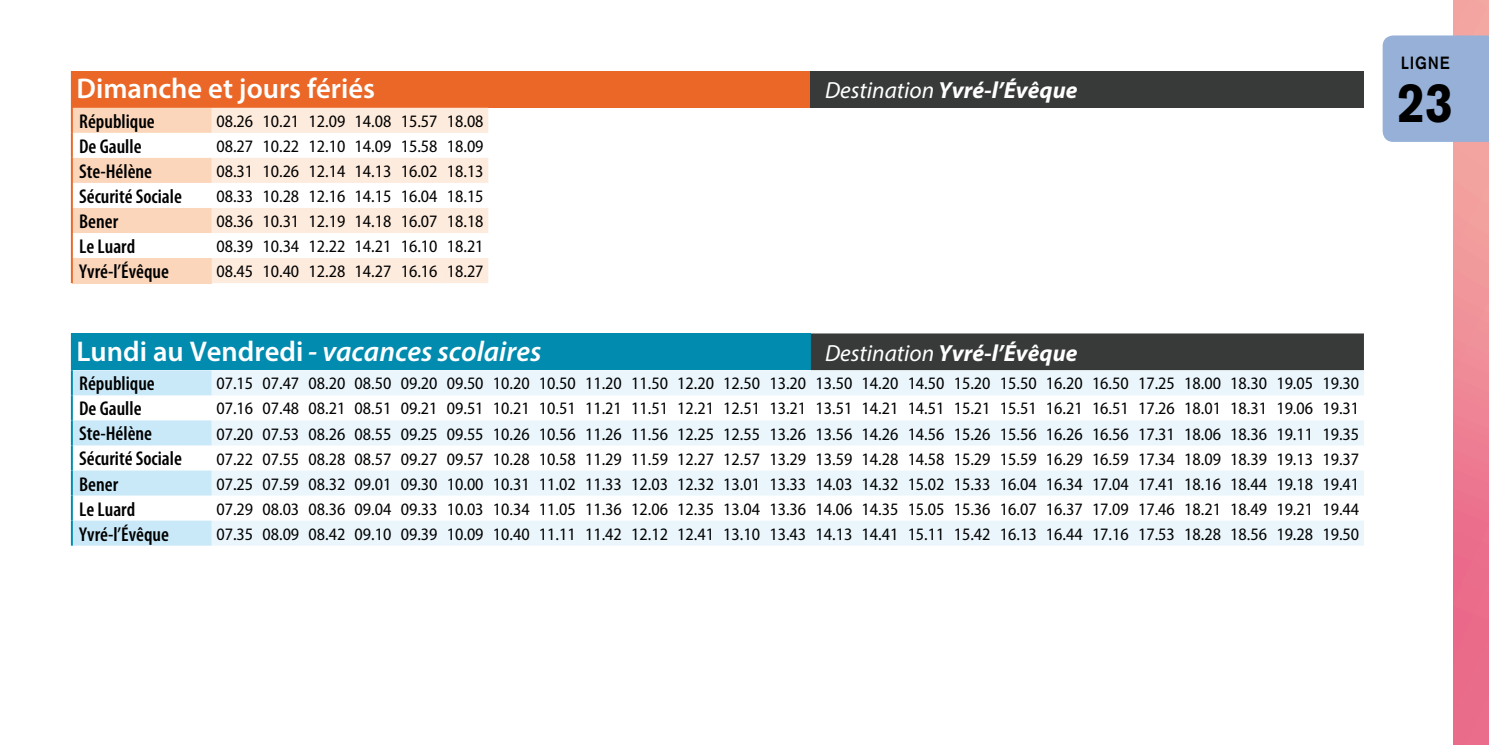
<style>
.page{position:relative;width:1489px;height:745px;background:#fff}
.page>*{position:absolute;margin:0;border:0;box-sizing:border-box;transform-origin:0 0}
.t1{font:700 55px "Akzidenz Grotesk BE";color:#000;scale:.9 1}
.t2{font:italic 600 28.5px "Myriad Pro";color:#fff}
.t3{font:600 28.5px "Myriad Pro";color:#fff}
.t4{font:italic 700 23.25px "Myriad Pro";color:#fff}
.t5{font:600 condensed 20px "Myriad Pro";color:#000}
.t6{font:semi-condensed 17.5px "Myriad Pro";color:#000}
.t7{font:500 17.5px "Akzidenz Grotesk BE";letter-spacing:.05em;color:#000;scale:.9 1}
.s1{font-weight:400}
.s2{font-style:normal}
</style>
<div class="page">
<svg style="left:1453px;top:0;width:35px;height:744px;background:#ee8393"></svg>
<div style="left:72px;top:71px;width:738px;height:37px;background:#ea6727"></div>
<div style="left:810px;top:71px;width:553px;height:37px;background:#383939"></div>
<svg style="left:73px;top:108px;width:139px;height:125px"></svg>
<svg style="left:212px;top:108px;width:276px;height:175px;fill:#fdecdf"></svg>
<div style="left:72px;top:258px;width:140px;height:25px;background:#fbd6bb"></div>
<div style="left:212px;top:258px;width:230px;height:25px;background:#fdebdd"></div>
<hr style="left:71px;top:71px;width:2px;height:37px;background:#ea6727">
<hr style="left:71px;top:108px;width:2px;height:25px;background:#ea6727">
<hr style="left:71px;top:133px;width:2px;height:25px;background:#ea6727">
<hr style="left:71px;top:158px;width:2px;height:25px;background:#ea6727">
<hr style="left:71px;top:183px;width:2px;height:25px;background:#ea6727">
<hr style="left:71px;top:208px;width:2px;height:25px;background:#ea6727">
<hr style="left:71px;top:233px;width:2px;height:25px;background:#ea6727">
<hr style="left:71px;top:258px;width:2px;height:25px;background:#ea6727">
<div style="left:72px;top:333px;width:738px;height:37px;background:#008baf"></div>
<div style="left:810px;top:333px;width:553px;height:37px;background:#383939"></div>
<svg style="left:73px;top:370px;width:139px;height:175px"></svg>
<svg style="left:212px;top:370px;width:1151px;height:175px;fill:#ebf6fc"></svg>
<hr style="left:71px;top:333px;width:2px;height:37px;background:#008baf">
<hr style="left:71px;top:370px;width:2px;height:25px;background:#008baf">
<hr style="left:71px;top:395px;width:2px;height:25px;background:#008baf">
<hr style="left:71px;top:420px;width:2px;height:25px;background:#008baf">
<hr style="left:71px;top:445px;width:2px;height:25px;background:#008baf">
<hr style="left:71px;top:470px;width:2px;height:25px;background:#008baf">
<hr style="left:71px;top:495px;width:2px;height:25px;background:#008baf">
<hr style="left:71px;top:520px;width:2px;height:25px;background:#008baf">
<div style="left:1382px;top:35px;width:106px;height:107px;background:#96b0d8"></div>
<h2 class="t3" style="left:76px;top:71px;width:300px">Dimanche et jours fériés</h2>
<h3 class="t4" style="left:825px;top:75px;width:254px"><span class="s1">Destination</span> Yvré-l’Évêque</h3>
<p class="t5" style="left:79px;top:110px;width:77px">République</p>
<p class="t6" style="left:216px;top:111px;width:269px">08.26 10.21 12.09 14.08 15.57 18.08</p>
<p class="t5" style="left:79px;top:135px;width:64px">De Gaulle</p>
<p class="t6" style="left:216px;top:136px;width:269px">08.27 10.22 12.10 14.09 15.58 18.09</p>
<p class="t5" style="left:79px;top:160px;width:74px">Ste-Hélène</p>
<p class="t6" style="left:216px;top:161px;width:269px">08.31 10.26 12.14 14.13 16.02 18.13</p>
<p class="t5" style="left:79px;top:185px;width:104px">Sécurité Sociale</p>
<p class="t6" style="left:216px;top:186px;width:269px">08.33 10.28 12.16 14.15 16.04 18.15</p>
<p class="t5" style="left:79px;top:210px;width:40px">Bener</p>
<p class="t6" style="left:216px;top:211px;width:269px">08.36 10.31 12.19 14.18 16.07 18.18</p>
<p class="t5" style="left:79px;top:235px;width:58px">Le Luard</p>
<p class="t6" style="left:216px;top:236px;width:269px">08.39 10.34 12.22 14.21 16.10 18.21</p>
<p class="t5" style="left:79px;top:260px;width:91px">Yvré-l’Évêque</p>
<p class="t6" style="left:216px;top:262px;width:269px">08.45 10.40 12.28 14.27 16.16 18.27</p>
<h2 class="t2" style="left:76px;top:333px;width:466px"><span class="s2">Lundi au Vendredi</span> - vacances scolaires</h2>
<h3 class="t4" style="left:825px;top:337px;width:254px"><span class="s1">Destination</span> Yvré-l’Évêque</h3>
<p class="t5" style="left:79px;top:372px;width:77px">République</p>
<p class="t6" style="left:216px;top:374px;width:1144px">07.15 07.47 08.20 08.50 09.20 09.50 10.20 10.50 11.20 11.50 12.20 12.50 13.20 13.50 14.20 14.50 15.20 15.50 16.20 16.50 17.25 18.00 18.30 19.05 19.30</p>
<p class="t5" style="left:79px;top:397px;width:64px">De Gaulle</p>
<p class="t6" style="left:216px;top:399px;width:1144px">07.16 07.48 08.21 08.51 09.21 09.51 10.21 10.51 11.21 11.51 12.21 12.51 13.21 13.51 14.21 14.51 15.21 15.51 16.21 16.51 17.26 18.01 18.31 19.06 19.31</p>
<p class="t5" style="left:79px;top:422px;width:74px">Ste-Hélène</p>
<p class="t6" style="left:216px;top:424px;width:1144px">07.20 07.53 08.26 08.55 09.25 09.55 10.26 10.56 11.26 11.56 12.25 12.55 13.26 13.56 14.26 14.56 15.26 15.56 16.26 16.56 17.31 18.06 18.36 19.11 19.35</p>
<p class="t5" style="left:79px;top:447px;width:104px">Sécurité Sociale</p>
<p class="t6" style="left:216px;top:449px;width:1144px">07.22 07.55 08.28 08.57 09.27 09.57 10.28 10.58 11.29 11.59 12.27 12.57 13.29 13.59 14.28 14.58 15.29 15.59 16.29 16.59 17.34 18.09 18.39 19.13 19.37</p>
<p class="t5" style="left:79px;top:472px;width:40px">Bener</p>
<p class="t6" style="left:216px;top:474px;width:1144px">07.25 07.59 08.32 09.01 09.30 10.00 10.31 11.02 11.33 12.03 12.32 13.01 13.33 14.03 14.32 15.02 15.33 16.04 16.34 17.04 17.41 18.16 18.44 19.18 19.41</p>
<p class="t5" style="left:79px;top:497px;width:58px">Le Luard</p>
<p class="t6" style="left:216px;top:499px;width:1144px">07.29 08.03 08.36 09.04 09.33 10.03 10.34 11.05 11.36 12.06 12.35 13.04 13.36 14.06 14.35 15.05 15.36 16.07 16.37 17.09 17.46 18.21 18.49 19.21 19.44</p>
<p class="t5" style="left:79px;top:522px;width:91px">Yvré-l’Évêque</p>
<p class="t6" style="left:216px;top:524px;width:1144px">07.35 08.09 08.42 09.10 09.39 10.09 10.40 11.11 11.42 12.12 12.41 13.10 13.43 14.13 14.41 15.11 15.42 16.13 16.44 17.16 17.53 18.28 18.56 19.28 19.50</p>
<p class="t7" style="left:1400px;top:52px;width:56px">LIGNE</p>
<h1 class="t1" style="left:1397px;top:70px;width:63px">23</h1>
</div>
